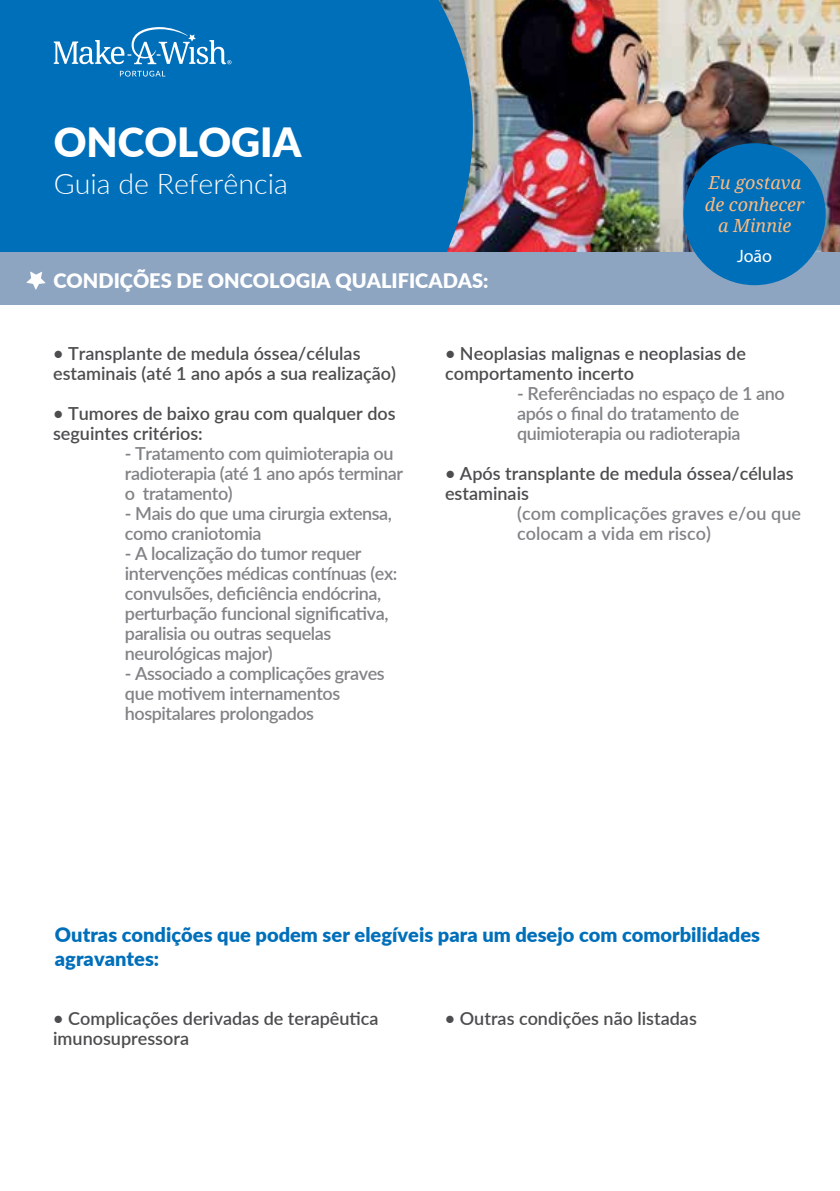
<style>
.page{position:relative;width:840px;height:1191px;background:#fff}
.page>*{position:absolute;margin:0;border:0;box-sizing:border-box;transform-origin:0 0}
.t1{font:900 40.2px "Lato";color:#fff}
.t2{font:300 28.6px "Lato";color:#fff}
.t3{font:900 20px/24px "Lato";color:#006fba}
.t4{font:900 20px "Lato";color:#fff}
.t5{font:600 18px/20px "Lato";letter-spacing:-.025em;color:#818386}
.t6{font:600 18px/20px "Lato";color:#4d4d4f}
.t7{font:600 18px/20px "Lato";color:#818386}
.t8{font:italic 18px/21.6px "Droid Serif";color:#fcba7f;text-align:center}
.t9{font:18px "Myriad Pro";color:#fff}
</style>
<div class="page">
<img style="left:472px;top:0;width:367px;height:252px">
<div style="left:0;top:0;width:472px;height:252px;background:#006fba"></div>
<svg style="left:120px;top:71px;width:45px;height:6px"></svg>
<svg style="left:54px;top:27px;width:177px;height:37px;background:#378ec8"></svg>
<svg style="left:839px;top:0;width:1px;height:252px"></svg>
<hr style="left:839px;top:252px;width:1px;height:53px;background:#c47165">
<div style="left:0;top:252px;width:839px;height:53px;background:#8ea5c2"></div>
<div style="left:683px;top:143px;width:142px;height:142px;background:#006fba;border-radius:50%"></div>
<svg style="left:26px;top:271px;width:19px;height:19px"></svg>
<h1 class="t1" style="left:54px;top:112px;width:249px">ONCOLOGIA</h1>
<h2 class="t2" style="left:54px;top:164px;width:235px">Guia de Referência</h2>
<p class="t4" style="left:53px;top:266px;width:436px">CONDIÇÕES DE ONCOLOGIA QUALIFICADAS:</p>
<p class="t8" style="left:704px;top:171px;width:101px">Eu gostava de conhecer a Minnie</p>
<p class="t9" style="left:736px;top:244px;width:37px">João</p>
<p class="t6" style="left:53px;top:343px;width:344px">• Transplante de medula óssea/células estaminais (até 1 ano após a sua realização)</p>
<p class="t6" style="left:53px;top:403px;width:344px">• Tumores de baixo grau com qualquer dos seguintes critérios:</p>
<p class="t5" style="left:125px;top:443px;width:280px">- Tratamento com quimioterapia ou radioterapia (até 1 ano após terminar o tratamento)</p>
<p class="t5" style="left:125px;top:503px;width:268px">- Mais do que uma cirurgia extensa, como craniotomia</p>
<p class="t5" style="left:125px;top:543px;width:274px">- A localização do tumor requer intervenções médicas contínuas (ex: convulsões, deficiência endócrina, perturbação funcional significativa, paralisia ou outras sequelas neurológicas major)</p>
<p class="t5" style="left:125px;top:663px;width:261px">- Associado a complicações graves que motivem internamentos hospitalares prolongados</p>
<p class="t6" style="left:445px;top:343px;width:302px">• Neoplasias malignas e neoplasias de comportamento incerto</p>
<p class="t5" style="left:517px;top:383px;width:269px">- Referênciadas no espaço de 1 ano após o final do tratamento de quimioterapia ou radioterapia</p>
<p class="t6" style="left:445px;top:463px;width:350px">• Após transplante de medula óssea/células estaminais</p>
<p class="t7" style="left:517px;top:503px;width:285px">(com complicações graves e/ou que colocam a vida em risco)</p>
<p class="t3" style="left:55px;top:921px;width:706px">Outras condições que podem ser elegíveis para um desejo com comorbilidades agravantes:</p>
<p class="t6" style="left:53px;top:1007px;width:327px">• Complicações derivadas de terapêutica imunosupressora</p>
<p class="t6" style="left:444px;top:1007px;width:253px">• Outras condições não listadas</p>
</div>
